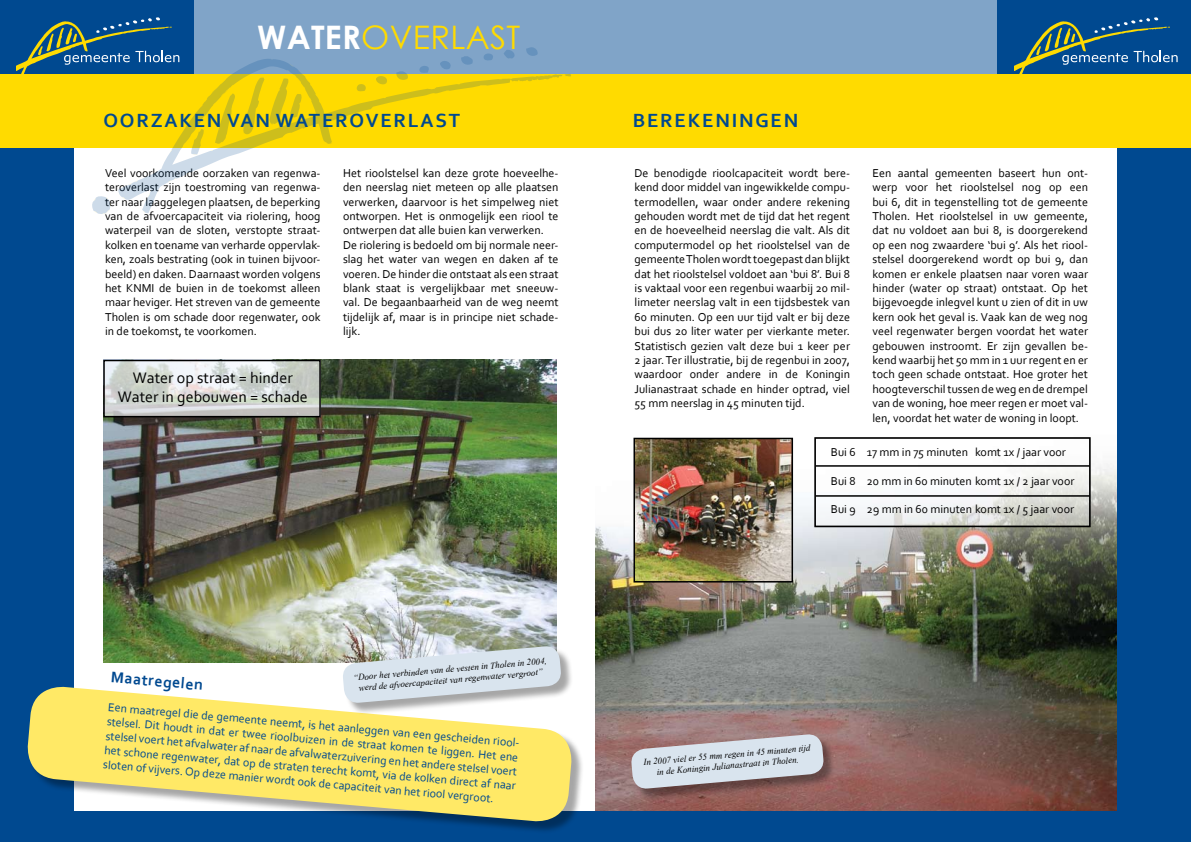
<style>
.page{position:relative;width:1191px;height:842px;background:#fff}
.page>*{position:absolute;margin:0;border:0;box-sizing:border-box;transform-origin:0 0}
.t1{font:32.4px "Century Gothic";letter-spacing:.01em;color:#ffdb00}
.t2{font:700 20px "Corbel";letter-spacing:.09em;color:#004990}
.t3{font:16px/19.2px "Corbel";color:#000;text-align:center}
.t4{font:700 16px "Corbel";color:#004990}
.t5{font:12px/14.4px "Corbel";color:#000;text-align:justify}
.t6{font:12px/14.4px "Corbel";color:#004990}
.t7{font:italic 9px/10.8px "Times New Roman";color:#000;text-align:center}
.s1{font-weight:700;color:#fff}
</style>
<div class="page">
<img style="left:103px;top:360px;width:453px;height:302px">
<svg style="left:106px;top:363px;width:212px;height:51px;background:#d5d9d6"></svg>
<img style="left:595px;top:437px;width:522px;height:375px">
<svg style="left:817px;top:440px;width:270px;height:84px"></svg>
<div style="left:0;top:23px;width:74px;height:819px;background:#004990"></div>
<div style="left:0;top:0;width:483px;height:74px;background:#004990"></div>
<div style="left:0;top:812px;width:1191px;height:30px;background:#004990"></div>
<div style="left:194px;top:0;width:809px;height:74px;background:#80a4c8"></div>
<div style="left:1117px;top:0;width:74px;height:842px;background:#004990"></div>
<div style="left:997px;top:0;width:194px;height:74px;background:#004990"></div>
<svg style="left:1014px;top:17px;width:163px;height:57px"></svg>
<div style="left:0;top:74px;width:1191px;height:73px;background:#ffdb00"></div>
<svg style="left:526px;top:47px;width:12px;height:9px"></svg>
<svg style="left:484px;top:53px;width:9px;height:6px"></svg>
<svg style="left:461px;top:56px;width:11px;height:3px"></svg>
<svg style="left:504px;top:50px;width:11px;height:9px"></svg>
<svg style="left:118px;top:59px;width:445px;height:154px"></svg>
<svg style="left:427px;top:87px;width:9px;height:2px"></svg>
<svg style="left:498px;top:78px;width:24px;height:4px"></svg>
<svg style="left:168px;top:178px;width:8px;height:4px"></svg>
<svg style="left:121px;top:196px;width:4px;height:3px"></svg>
<svg style="left:129px;top:180px;width:9px;height:5px"></svg>
<svg style="left:16px;top:17px;width:316px;height:138px"></svg>
<svg style="left:532px;top:74px;width:39px;height:7px"></svg>
<svg style="left:92px;top:196px;width:19px;height:18px"></svg>
<div style="left:29px;top:688px;width:554px;height:145px;background:#000;opacity:.35"></div>
<svg style="left:27px;top:686px;width:547px;height:138px;fill:#ffe966"></svg>
<div style="left:344px;top:648px;width:228px;height:67px;background:#000;opacity:.35"></div>
<svg style="left:342px;top:645px;width:220px;height:59px;background:#d1d9de"></svg>
<hr style="left:815px;top:465px;width:274px;height:2px;background:#000">
<hr style="left:815px;top:495px;width:274px;height:2px;background:#000">
<div style="left:633px;top:736px;width:202px;height:65px;background:#000;opacity:.35"></div>
<svg style="left:630px;top:733px;width:194px;height:57px;background:#bfbac0"></svg>
<div style="left:103px;top:360px;width:218px;height:57px;border:2px solid #000"></div>
<img style="left:636px;top:441px;width:154px;height:138px">
<div style="left:633px;top:438px;width:160px;height:144px;border:2px solid #000"></div>
<div style="left:814px;top:437px;width:276px;height:90px;border:2px solid #000"></div>
<h1 class="t1" style="left:257px;top:15px;width:265px"><span class="s1">WATER</span>OVERLAST</h1>
<h2 class="t2" style="left:103px;top:108px;width:358px">OORZAKEN VAN WATEROVERLAST</h2>
<h2 class="t2" style="left:633px;top:108px;width:167px">BEREKENINGEN</h2>
<p class="t5" style="left:105px;top:165px;width:217px">Veel voorkomende oorzaken van regenwa&shy;teroverlast zijn toestroming van regenwa&shy;ter naar laaggelegen plaatsen, de beperking van de afvoercapaciteit via riolering, hoog waterpeil van de sloten, verstopte straat&shy;kolken en toename van verharde oppervlak&shy;ken, zoals bestrating (ook in tuinen bijvoor&shy;beeld) en daken. Daarnaast worden volgens het KNMI de buien in de toekomst alleen maar heviger. Het streven van de gemeente Tholen is om schade door regenwater, ook in de toekomst, te voorkomen.</p>
<h3 class="t3" style="left:118px;top:368px;width:191px">Water op straat = hinder<br>Water in gebouwen = schade</h3>
<p class="t5" style="left:634px;top:165px;width:217px">De benodigde rioolcapaciteit wordt bere&shy;kend door middel van ingewikkelde compu&shy;termodellen, waar onder andere rekening gehouden wordt met de tijd dat het regent en de hoeveelheid neerslag die valt. Als dit computermodel op het rioolstelsel van de gemeente Tholen wordt toegepast dan blijkt dat het rioolstelsel voldoet aan ‘bui 8’. Bui 8 is vaktaal voor een regenbui waarbij 20 mil&shy;limeter neerslag valt in een tijdsbestek van 60 minuten. Op een uur tijd valt er bij deze bui dus 20 liter water per vierkante meter.<br>Statistisch gezien valt deze bui 1 keer per 2 jaar. Ter illustratie, bij de regenbui in 2007, waardoor onder andere in de Koningin Julianastraat schade en hinder optrad, viel 55 mm neerslag in 45 minuten tijd.</p>
<p class="t5" style="left:343px;top:165px;width:217px;text-align:left">Het rioolstelsel kan deze grote hoeveelhe&shy;den neerslag niet meteen op alle plaatsen verwerken, daarvoor is het simpelweg niet ontworpen. Het is onmogelijk een riool te ontwerpen dat alle buien kan verwerken.<br>De riolering is bedoeld om bij normale neer&shy;slag het water van wegen en daken af te voeren. De hinder die ontstaat als een straat blank staat is vergelijkbaar met sneeuw&shy;val. De begaanbaarheid van de weg neemt tijdelijk af, maar is in principe niet schade&shy;lijk.</p>
<p class="t5" style="left:872px;top:165px;width:217px">Een aantal gemeenten baseert hun ont&shy;werp voor het rioolstelsel nog op een bui 6, dit in tegenstelling tot de gemeente Tholen. Het rioolstelsel in uw gemeente, dat nu voldoet aan bui 8, is doorgerekend op een nog zwaardere ‘bui 9’. Als het riool&shy;stelsel doorgerekend wordt op bui 9, dan komen er enkele plaatsen naar voren waar hinder (water op straat) ontstaat. Op het bijgevoegde inlegvel kunt u zien of dit in uw kern ook het geval is. Vaak kan de weg nog veel regenwater bergen voordat het water gebouwen instroomt. Er zijn gevallen be&shy;kend waarbij het 50 mm in 1 uur regent en er toch geen schade ontstaat. Hoe groter het hoogteverschil tussen de weg en de drempel van de woning, hoe meer regen er moet val&shy;len, voordat het water de woning in loopt.</p>
<p class="t5" style="left:831px;top:444px;width:236px">Bui 6 17 mm in 75 minuten komt 1x / jaar voor</p>
<p class="t5" style="left:831px;top:473px;width:245px">Bui 8 20 mm in 60 minuten komt 1x / 2 jaar voor</p>
<p class="t5" style="left:831px;top:502px;width:245px">Bui 9 29 mm in 60 minuten komt 1x / 5 jaar voor</p>
<p class="t7" style="left:352px;top:672px;width:196px;rotate:-5deg">“Door het verbinden van de vesten in Tholen in 2004, werd de afvoercapaciteit van regenwater vergroot”</p>
<h3 class="t4" style="left:112px;top:667px;width:97px;rotate:5deg">MAATREGELEN</h3>
<p class="t6" style="left:109px;top:699px;width:416px;rotate:5deg">Een maatregel die de gemeente neemt, is het aanleggen van een gescheiden riool&shy;stelsel. Dit houdt in dat er twee rioolbuizen in de straat komen te liggen. Het ene stelsel voert het afvalwater af naar de afvalwaterzuivering en het andere stelsel voert het schone regenwater, dat op de straten terecht komt, via de kolken direct af naar sloten of vijvers. Op deze manier wordt ook de capaciteit van het riool vergroot.</p>
<p class="t7" style="left:643px;top:756px;width:169px;rotate:-5deg">In 2007 viel er 55 mm regen in 45 minuten tijd in de Koningin Julianastraat in Tholen.</p>
</div>
